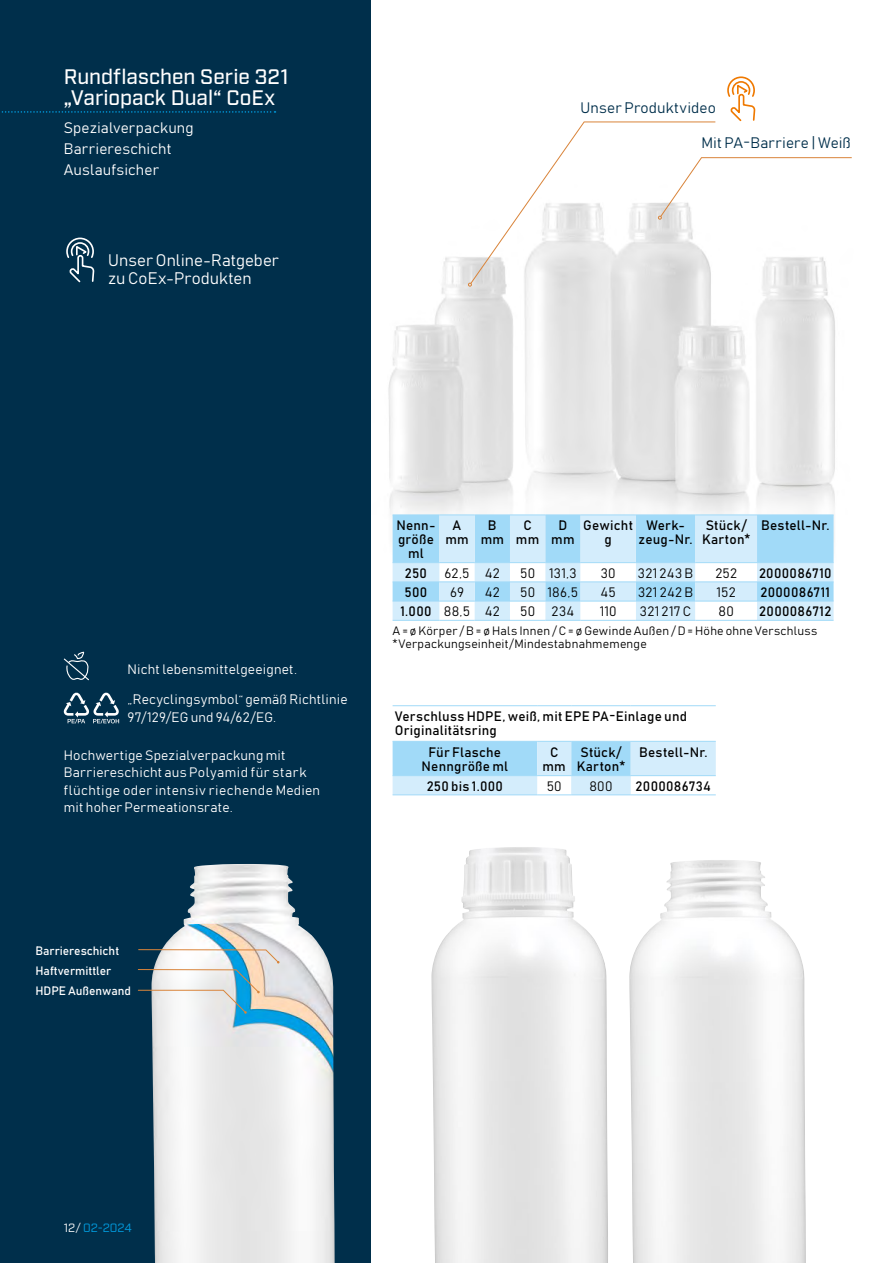
<style>
.page{position:relative;width:893px;height:1263px;background:#fff}
.page>*{position:absolute;margin:0;border:0;box-sizing:border-box;transform-origin:0 0}
.t1{font:500 21px/21px "Industry";letter-spacing:-.005em;color:#fff}
.t2{font:16.5px/18.8px "Bahnschrift";letter-spacing:.005em;color:#fff}
.t3{font:15px/21px "Bahnschrift";letter-spacing:.01em;color:#fff}
.t4{font:15px "Bahnschrift";letter-spacing:.01em;color:#002f4b}
.t5{font:13.5px/14.2px "Bahnschrift";letter-spacing:.02em;color:#000;text-align:center}
.t6{font:13.5px/17.2px "Bahnschrift";letter-spacing:.02em;color:#fff}
.t7{font:12px/13.5px "Bahnschrift";letter-spacing:.02em;color:#000}
.t8{font:12px/20.1px "Bahnschrift";color:#fff}
.t9{font:12px "Industry";color:#009fe3}
.s1{color:#fff}
</style>
<div class="page">
<img style="left:370px;top:146px;width:465px;height:436px">
<div style="left:0;top:0;width:370px;height:1263px;background:#002f4b"></div>
<img style="left:431px;top:847px;width:177px;height:416px">
<img style="left:629px;top:860px;width:177px;height:403px">
<svg style="left:1px;top:111px;width:274px;height:2px"></svg>
<svg style="left:393px;top:515px;width:441px;height:105px"></svg>
<hr style="left:393px;top:514px;width:46px;height:1px;background:#a1daf8">
<hr style="left:439px;top:514px;width:36px;height:1px;background:#a1daf8">
<hr style="left:475px;top:514px;width:35px;height:1px;background:#a1daf8">
<hr style="left:510px;top:514px;width:35px;height:1px;background:#a1daf8">
<hr style="left:545px;top:514px;width:36px;height:1px;background:#a1daf8">
<hr style="left:581px;top:514px;width:55px;height:1px;background:#a1daf8">
<hr style="left:636px;top:514px;width:59px;height:1px;background:#a1daf8">
<hr style="left:695px;top:514px;width:62px;height:1px;background:#a1daf8">
<hr style="left:757px;top:514px;width:77px;height:1px;background:#a1daf8">
<hr style="left:393px;top:562px;width:46px;height:1px;background:#a1daf8">
<hr style="left:439px;top:562px;width:36px;height:1px;background:#a1daf8">
<hr style="left:475px;top:562px;width:35px;height:1px;background:#a1daf8">
<hr style="left:510px;top:562px;width:35px;height:1px;background:#a1daf8">
<hr style="left:545px;top:562px;width:36px;height:1px;background:#a1daf8">
<hr style="left:581px;top:562px;width:55px;height:1px;background:#a1daf8">
<hr style="left:636px;top:562px;width:59px;height:1px;background:#a1daf8">
<hr style="left:695px;top:562px;width:62px;height:1px;background:#a1daf8">
<hr style="left:757px;top:562px;width:77px;height:1px;background:#a1daf8">
<hr style="left:393px;top:581px;width:46px;height:1px;background:#a1daf8">
<hr style="left:439px;top:581px;width:36px;height:1px;background:#a1daf8">
<hr style="left:475px;top:581px;width:35px;height:1px;background:#a1daf8">
<hr style="left:510px;top:581px;width:35px;height:1px;background:#a1daf8">
<hr style="left:545px;top:581px;width:36px;height:1px;background:#a1daf8">
<hr style="left:581px;top:581px;width:55px;height:1px;background:#a1daf8">
<hr style="left:636px;top:581px;width:59px;height:1px;background:#a1daf8">
<hr style="left:695px;top:581px;width:62px;height:1px;background:#a1daf8">
<hr style="left:757px;top:581px;width:77px;height:1px;background:#a1daf8">
<hr style="left:393px;top:601px;width:46px;height:1px;background:#a1daf8">
<hr style="left:439px;top:601px;width:36px;height:1px;background:#a1daf8">
<hr style="left:475px;top:601px;width:35px;height:1px;background:#a1daf8">
<hr style="left:510px;top:601px;width:35px;height:1px;background:#a1daf8">
<hr style="left:545px;top:601px;width:36px;height:1px;background:#a1daf8">
<hr style="left:581px;top:601px;width:55px;height:1px;background:#a1daf8">
<hr style="left:636px;top:601px;width:59px;height:1px;background:#a1daf8">
<hr style="left:695px;top:601px;width:62px;height:1px;background:#a1daf8">
<hr style="left:757px;top:601px;width:77px;height:1px;background:#a1daf8">
<hr style="left:393px;top:620px;width:46px;height:1px;background:#a1daf8">
<hr style="left:439px;top:620px;width:36px;height:1px;background:#a1daf8">
<hr style="left:475px;top:620px;width:35px;height:1px;background:#a1daf8">
<hr style="left:510px;top:620px;width:35px;height:1px;background:#a1daf8">
<hr style="left:545px;top:620px;width:36px;height:1px;background:#a1daf8">
<hr style="left:581px;top:620px;width:55px;height:1px;background:#a1daf8">
<hr style="left:636px;top:620px;width:59px;height:1px;background:#a1daf8">
<hr style="left:695px;top:620px;width:62px;height:1px;background:#a1daf8">
<hr style="left:757px;top:620px;width:77px;height:1px;background:#a1daf8">
<svg style="left:393px;top:706px;width:323px;height:88px"></svg>
<hr style="left:393px;top:705px;width:144px;height:1px;background:#a1daf8">
<hr style="left:537px;top:705px;width:34px;height:1px;background:#a1daf8">
<hr style="left:571px;top:705px;width:60px;height:1px;background:#a1daf8">
<hr style="left:631px;top:705px;width:85px;height:1px;background:#a1daf8">
<hr style="left:393px;top:741px;width:144px;height:1px;background:#a1daf8">
<hr style="left:393px;top:775px;width:144px;height:1px;background:#a1daf8">
<hr style="left:537px;top:775px;width:34px;height:1px;background:#a1daf8">
<hr style="left:571px;top:775px;width:60px;height:1px;background:#a1daf8">
<hr style="left:631px;top:775px;width:85px;height:1px;background:#a1daf8">
<hr style="left:393px;top:794px;width:144px;height:1px;background:#a1daf8">
<hr style="left:537px;top:794px;width:34px;height:1px;background:#a1daf8">
<hr style="left:571px;top:794px;width:60px;height:1px;background:#a1daf8">
<hr style="left:631px;top:794px;width:85px;height:1px;background:#a1daf8">
<hr style="left:537px;top:741px;width:34px;height:1px;background:#a1daf8">
<hr style="left:571px;top:741px;width:60px;height:1px;background:#a1daf8">
<hr style="left:631px;top:741px;width:85px;height:1px;background:#a1daf8">
<svg style="left:63px;top:651px;width:26px;height:30px"></svg>
<svg style="left:63px;top:692px;width:56px;height:31px"></svg>
<img style="left:151px;top:864px;width:184px;height:399px">
<svg style="left:138px;top:949px;width:142px;height:14px;background:#bbc4c4"></svg>
<svg style="left:138px;top:969px;width:122px;height:45px;background:#b7c8cd"></svg>
<svg style="left:468px;top:76px;width:384px;height:211px"></svg>
<svg style="left:66px;top:237px;width:29px;height:46px"></svg>
<h1 class="t1" style="left:64px;top:67px;width:226px">Rundflaschen Serie 321 „Variopack Dual“ CoEx</h1>
<p class="t3" style="left:64px;top:117px;width:131px">Spezialverpackung<br>Barriereschicht<br>Auslaufsicher</p>
<p class="t2" style="left:108px;top:250px;width:172px">Unser Online-Ratgeber zu CoEx-Produkten</p>
<p class="t4" style="left:581px;top:98px;width:137px">Unser Produktvideo</p>
<p class="t4" style="left:701px;top:133px;width:151px">Mit PA-Barriere | Weiß</p>
<p class="t6" style="left:128px;top:661px;width:171px">Nicht lebensmittelgeeignet.</p>
<p class="t6" style="left:128px;top:691px;width:222px">„Recyclingsymbol“ gemäß Richtlinie<br>97/129/EG und 94/62/EG.</p>
<p class="t6" style="left:64px;top:746px;width:258px">Hochwertige Spezialverpackung mit Barriereschicht aus Polyamid für stark flüchtige oder intensiv riechende Medien mit hoher Permeationsrate.</p>
<p class="t5" style="left:396px;top:518px;width:41px">Nenn&shy;größe ml</p>
<p class="t5" style="left:445px;top:518px;width:25px">A mm</p>
<p class="t5" style="left:481px;top:518px;width:25px">B mm</p>
<p class="t5" style="left:516px;top:518px;width:25px">C mm</p>
<p class="t5" style="left:551px;top:518px;width:25px">D mm</p>
<p class="t5" style="left:583px;top:518px;width:51px">Gewicht g</p>
<p class="t5" style="left:639px;top:518px;width:55px">Werk&shy;zeug-Nr.</p>
<p class="t5" style="left:702px;top:518px;width:50px;text-align:left">Stück/<br>Karton*</p>
<p class="t5" style="left:761px;top:518px;width:70px">Bestell-Nr.</p>
<p class="t5" style="left:405px;top:565px;width:24px">250</p>
<p class="t5" style="left:444px;top:565px;width:57px">62,5 42</p>
<p class="t5" style="left:520px;top:565px;width:58px">50 131,3</p>
<p class="t5" style="left:601px;top:565px;width:16px">30</p>
<p class="t5" style="left:638px;top:565px;width:57px">321 243 B</p>
<p class="t5" style="left:715px;top:565px;width:23px">252</p>
<p class="t5" style="left:759px;top:565px;width:74px">2000086710</p>
<p class="t5" style="left:405px;top:585px;width:24px">500</p>
<p class="t5" style="left:450px;top:585px;width:15px">69</p>
<p class="t5" style="left:485px;top:585px;width:17px">42</p>
<p class="t5" style="left:520px;top:585px;width:60px">50 186,5</p>
<p class="t5" style="left:600px;top:585px;width:17px">45</p>
<p class="t5" style="left:638px;top:585px;width:57px">321 242 B</p>
<p class="t5" style="left:717px;top:585px;width:21px">152</p>
<p class="t5" style="left:760px;top:585px;width:71px">2000086711</p>
<p class="t5" style="left:400px;top:604px;width:101px">1.000 88,5 42</p>
<p class="t5" style="left:520px;top:604px;width:56px">50 234</p>
<p class="t5" style="left:600px;top:604px;width:18px">110</p>
<p class="t5" style="left:640px;top:604px;width:53px">321 217 C</p>
<p class="t5" style="left:718px;top:604px;width:17px">80</p>
<p class="t5" style="left:759px;top:604px;width:74px">2000086712</p>
<p class="t7" style="left:393px;top:623px;width:426px">A = ø Körper / B = ø Hals Innen / C = ø Gewinde Außen / D = Höhe ohne Verschluss *Verpackungseinheit/Mindestabnahmemenge</p>
<p class="t5" style="left:395px;top:709px;width:294px;text-align:left">Verschluss HDPE, weiß, mit EPE PA-Einlage und<br>Originalitätsring</p>
<p class="t5" style="left:422px;top:745px;width:88px">Für Flasche<br>Nenngröße ml</p>
<p class="t5" style="left:542px;top:745px;width:25px">C mm</p>
<p class="t5" style="left:577px;top:745px;width:50px;text-align:left">Stück/<br>Karton*</p>
<p class="t5" style="left:639px;top:745px;width:70px">Bestell-Nr.</p>
<p class="t5" style="left:427px;top:778px;width:78px">250 bis 1.000</p>
<p class="t5" style="left:547px;top:778px;width:17px">50</p>
<p class="t5" style="left:589px;top:778px;width:25px">800</p>
<p class="t5" style="left:636px;top:778px;width:77px">2000086734</p>
<p class="t8" style="left:35px;top:940px;width:97px">Barriereschicht<br>Haftvermittler<br>HDPE Außenwand</p>
<p class="t9" style="left:64px;top:1221px;width:70px"><span class="s1">12/</span> 02-2024</p>
</div>
